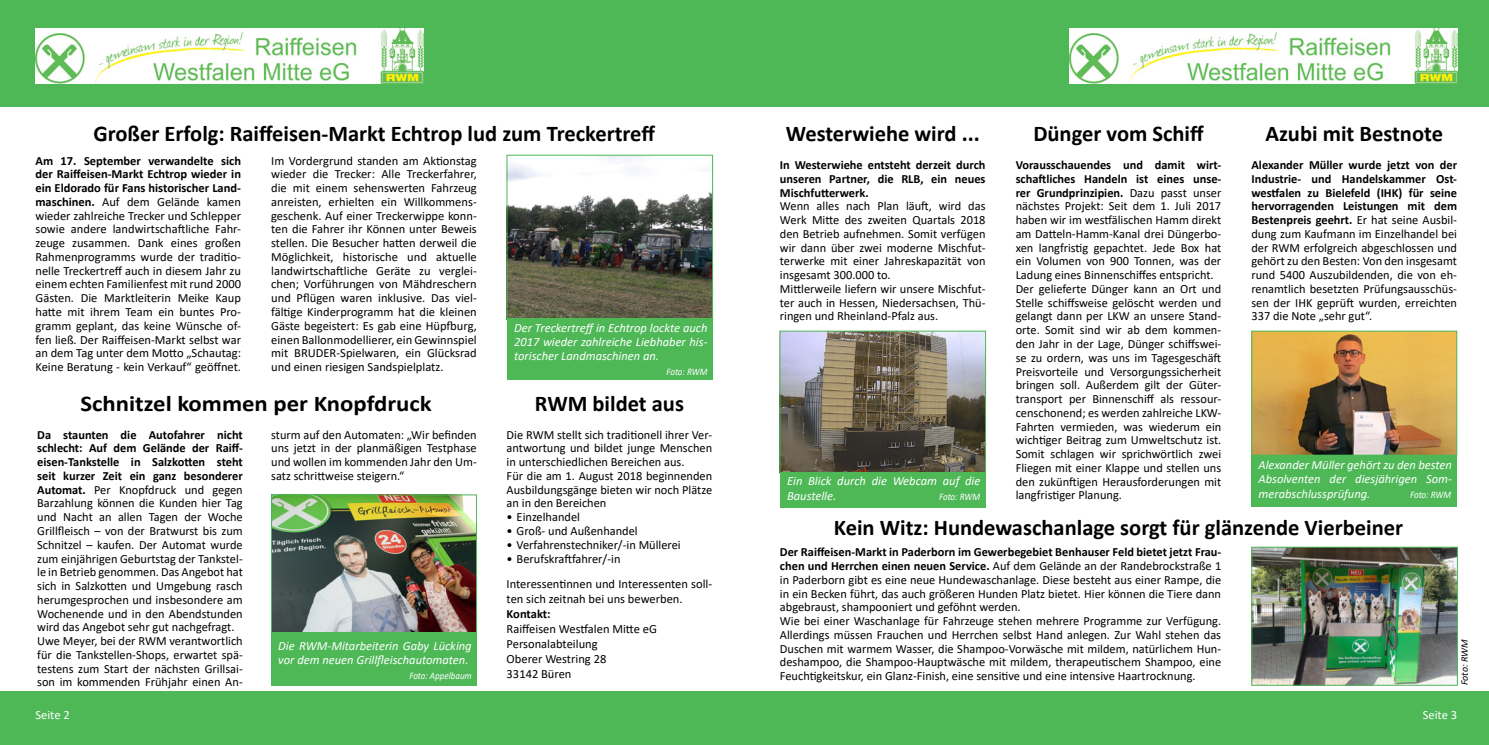
<style>
.page{position:relative;width:1489px;height:745px;background:#fff}
.page>*{position:absolute;margin:0;border:0;box-sizing:border-box;transform-origin:0 0}
.t1{font:700 22.5px "Calibri";color:#000}
.t2{font:700 22.5px "Calibri";color:#000;scale:1.1 1}
.Aufzählung{font:12.5px/13.8px "Calibri";color:#000;text-align:justify}
.t3{font:italic 12.5px/13.8px "Calibri";color:#fff}
.t4{font:700 12.5px/13.8px "Calibri";color:#000;text-align:justify}
.t5{font:12.5px "Calibri";color:#fff}
.t6{font:italic 10px "Calibri";color:#fff;scale:.9 1}
.t7{font:italic 10px "Calibri";color:#000}
.s1{font-weight:700}
</style>
<div class="page">
<div style="left:0;top:0;width:1488px;height:106px;background:#4eb857"></div>
<div style="left:0;top:691px;width:1488px;height:53px;background:#4eb857"></div>
<img style="left:508px;top:157px;width:203px;height:161px">
<div style="left:506px;top:155px;width:207px;height:165px;border:1px solid #4eb857"></div>
<div style="left:507px;top:318px;width:205px;height:61px;background:#4eb857"></div>
<img style="left:1069px;top:28px;width:387px;height:55px">
<img style="left:35px;top:28px;width:388px;height:55px">
<img style="left:781px;top:332px;width:202px;height:139px">
<div style="left:779px;top:330px;width:206px;height:143px;border:1px solid #4eb857"></div>
<div style="left:780px;top:471px;width:205px;height:36px;background:#4eb857"></div>
<img style="left:1253px;top:332px;width:201px;height:121px">
<div style="left:1251px;top:330px;width:205px;height:125px;border:1px solid #4eb857"></div>
<div style="left:1251px;top:455px;width:205px;height:52px;background:#4eb857"></div>
<img style="left:273px;top:496px;width:202px;height:134px">
<div style="left:271px;top:494px;width:206px;height:138px;border:1px solid #4eb857"></div>
<div style="left:271px;top:632px;width:206px;height:53px;background:#4eb857"></div>
<img style="left:1253px;top:548px;width:202px;height:135px">
<div style="left:1251px;top:546px;width:206px;height:139px;border:1px solid #4eb857"></div>
<p class="t1" style="left:93px;top:118px;width:563px">Großer Erfolg: Raiffeisen-Markt Echtrop lud zum Treckertreff</p>
<p class="t1" style="left:1033px;top:118px;width:172px">Dünger vom Schiff</p>
<p class="Aufzählung" style="left:1015px;top:157px;width:207px"><span class="s1">Vorausschauendes und damit wirt&shy;schaftliches Handeln ist eines unse&shy;rer Grundprinzipien.</span> Dazu passt unser nächstes Projekt: Seit dem 1. Juli 2017 haben wir im westfälischen Hamm direkt am Datteln-Hamm-Kanal drei Düngerbo&shy;xen langfristig gepachtet. Jede Box hat ein Volumen von 900 Tonnen, was der Ladung eines Binnenschiffes entspricht.</p>
<p class="Aufzählung" style="left:1015px;top:281px;width:207px">Der gelieferte Dünger kann an Ort und Stelle schiffsweise gelöscht werden und gelangt dann per LKW an unsere Stand&shy;orte. Somit sind wir ab dem kommen&shy;den Jahr in der Lage, Dünger schiffswei&shy;se zu ordern, was uns im Tagesgeschäft Preisvorteile und Versorgungssicherheit bringen soll. Außerdem gilt der Güter&shy;transport per Binnenschiff als ressour&shy;censchonend; es werden zahlreiche LKW-Fahrten vermieden, was wiederum ein wichtiger Beitrag zum Umweltschutz ist.<br>Somit schlagen wir sprichwörtlich zwei Fliegen mit einer Klappe und stellen uns den zukünftigen Herausforderungen mit langfristiger Planung.</p>
<p class="t1" style="left:785px;top:118px;width:195px">Westerwiehe wird ...</p>
<p class="t4" style="left:780px;top:158px;width:207px">In Westerwiehe entsteht derzeit durch unseren Partner, die RLB, ein neues Mischfutterwerk.</p>
<p class="Aufzählung" style="left:780px;top:199px;width:207px">Wenn alles nach Plan läuft, wird das Werk Mitte des zweiten Quartals 2018 den Betrieb aufnehmen. Somit verfügen wir dann über zwei moderne Mischfut&shy;terwerke mit einer Jahreskapazität von insgesamt 300.000 to.</p>
<p class="Aufzählung" style="left:780px;top:281px;width:207px">Mittlerweile liefern wir unsere Mischfut&shy;ter auch in Hessen, Niedersachsen, Thü&shy;ringen und Rheinland-Pfalz aus.</p>
<p class="t1" style="left:1265px;top:118px;width:179px">Azubi mit Bestnote</p>
<p class="Aufzählung" style="left:1251px;top:157px;width:207px"><span class="s1">Alexander Müller wurde jetzt von der Industrie- und Handelskammer Ost&shy;westfalen zu Bielefeld (IHK) für seine hervorragenden Leistungen mit dem Bestenpreis geehrt.</span> Er hat seine Ausbil&shy;dung zum Kaufmann im Einzelhandel bei der RWM erfolgreich abgeschlossen und gehört zu den Besten: Von den insgesamt rund 5400 Auszubildenden, die von eh&shy;renamtlich besetzten Prüfungsausschüs&shy;sen der IHK geprüft wurden, erreichten 337 die Note „sehr gut“.</p>
<p class="Aufzählung" style="left:35px;top:153px;width:207px"><span class="s1">Am 17. September verwandelte sich der Raiffeisen-Markt Echtrop wieder in ein Eldorado für Fans historischer Land&shy;maschinen.</span> Auf dem Gelände kamen wieder zahlreiche Trecker und Schlepper sowie andere landwirtschaftliche Fahr&shy;zeuge zusammen. Dank eines großen Rahmenprogramms wurde der traditio&shy;nelle Treckertreff auch in diesem Jahr zu einem echten Familienfest mit rund 2000<br>Gästen. Die Marktleiterin Meike Kaup hatte mit ihrem Team ein buntes Pro&shy;gramm geplant, das keine Wünsche of&shy;fen ließ. Der Raiffeisen-Markt selbst war an dem Tag unter dem Motto „Schautag:<br>Keine Beratung - kein Verkauf“ geöffnet.</p>
<p class="Aufzählung" style="left:271px;top:153px;width:207px">Im Vordergrund standen am Aktionstag wieder die Trecker: Alle Treckerfahrer, die mit einem sehenswerten Fahrzeug anreisten, erhielten ein Willkommens&shy;geschenk. Auf einer Treckerwippe konn&shy;ten die Fahrer ihr Können unter Beweis stellen. Die Besucher hatten derweil die Möglichkeit, historische und aktuelle landwirtschaftliche Geräte zu verglei&shy;chen; Vorführungen von Mähdreschern und Pflügen waren inklusive. Das viel&shy;fältige Kinderprogramm hat die kleinen Gäste begeistert: Es gab eine Hüpfburg, einen Ballonmodellierer, ein Gewinnspiel mit BRUDER-Spielwaren, ein Glücksrad und einen riesigen Sandspielplatz.</p>
<p class="t3" style="left:514px;top:320px;width:195px;text-align:justify">Der Treckertreff in Echtrop lockte auch 2017 wieder zahlreiche Liebhaber his&shy;torischer Landmaschinen an.</p>
<p class="t6" style="left:666px;top:364px;width:47px">Foto: RWM</p>
<p class="t2" style="left:81px;top:387px;width:321px">Schnitzel kommen per Knopfdruck</p>
<p class="Aufzählung" style="left:37px;top:427px;width:207px"><span class="s1">Da staunten die Autofahrer nicht schlecht: Auf dem Gelände der Raiff&shy;eisen-Tankstelle in Salzkotten steht seit kurzer Zeit ein ganz besonderer Automat.</span> Per Knopfdruck und gegen Barzahlung können die Kunden hier Tag und Nacht an allen Tagen der Woche Grillfleisch – von der Bratwurst bis zum Schnitzel – kaufen. Der Automat wurde zum einjährigen Geburtstag der Tankstel&shy;le in Betrieb genommen. Das Angebot hat sich in Salzkotten und Umgebung rasch herumgesprochen und insbesondere am Wochenende und in den Abendstunden wird das Angebot sehr gut nachgefragt.</p>
<p class="Aufzählung" style="left:37px;top:633px;width:207px">Uwe Meyer, bei der RWM verantwortlich für die Tankstellen-Shops, erwartet spä&shy;testens zum Start der nächsten Grillsai&shy;son im kommenden Frühjahr einen An-</p>
<p class="t3" style="left:278px;top:638px;width:195px">Die RWM-Mitarbeiterin Gaby Lücking vor dem neuen Grillfleischautomaten.</p>
<p class="t1" style="left:535px;top:387px;width:151px">RWM bildet aus</p>
<p class="Aufzählung" style="left:506px;top:427px;width:207px">Die RWM stellt sich traditionell ihrer Ver&shy;antwortung und bildet junge Menschen in unterschiedlichen Bereichen aus.</p>
<p class="Aufzählung" style="left:506px;top:468px;width:207px">Für die am 1. August 2018 beginnenden Ausbildungsgänge bieten wir noch Plätze an in den Bereichen</p>
<p class="Aufzählung" style="left:506px;top:509px;width:75px">• Einzelhandel</p>
<p class="Aufzählung" style="left:506px;top:523px;width:133px">• Groß- und Außenhandel</p>
<p class="Aufzählung" style="left:506px;top:537px;width:176px">• Verfahrenstechniker/-in Müllerei</p>
<p class="Aufzählung" style="left:506px;top:551px;width:115px">• Berufskraftfahrer/-in</p>
<p class="Aufzählung" style="left:506px;top:575px;width:207px;line-height:15px">Interessentinnen und Interessenten soll&shy;ten sich zeitnah bei uns bewerben.</p>
<p class="t4" style="left:506px;top:606px;width:46px">Kontakt:</p>
<p class="Aufzählung" style="left:506px;top:621px;width:152px">Raiffeisen Westfalen Mitte eG</p>
<p class="Aufzählung" style="left:506px;top:636px;width:92px">Personalabteilung</p>
<p class="Aufzählung" style="left:506px;top:651px;width:101px">Oberer Westring 28</p>
<p class="Aufzählung" style="left:506px;top:666px;width:66px">33142 Büren</p>
<p class="Aufzählung" style="left:271px;top:427px;width:207px">sturm auf den Automaten: „Wir befinden uns jetzt in der planmäßigen Testphase und wollen im kommenden Jahr den Um&shy;satz schrittweise steigern.“</p>
<p class="t3" style="left:1258px;top:457px;width:195px">Alexander Müller gehört zu den besten<br>Absolventen der diesjährigen Som-</p>
<p class="t3" style="left:1258px;top:486px;width:113px">merabschlussprüfung.</p>
<p class="t6" style="left:1409px;top:487px;width:47px">Foto: RWM</p>
<p class="t1" style="left:833px;top:511px;width:570px">Kein Witz: Hundewaschanlage sorgt für glänzende Vierbeiner</p>
<p class="Aufzählung" style="left:780px;top:544px;width:443px"><span class="s1">Der Raiffeisen-Markt in Paderborn im Gewerbegebiet Benhauser Feld bietet jetzt Frau&shy;chen und Herrchen einen neuen Service.</span> Auf dem Gelände an der Randebrockstraße 1 in Paderborn gibt es eine neue Hundewaschanlage. Diese besteht aus einer Rampe, die in ein Becken führt, das auch größeren Hunden Platz bietet. Hier können die Tiere dann abgebraust, shampooniert und geföhnt werden.</p>
<p class="Aufzählung" style="left:780px;top:613px;width:443px">Wie bei einer Waschanlage für Fahrzeuge stehen mehrere Programme zur Verfügung.<br>Allerdings müssen Frauchen und Herrchen selbst Hand anlegen. Zur Wahl stehen das Duschen mit warmem Wasser, die Shampoo-Vorwäsche mit mildem, natürlichem Hun&shy;deshampoo, die Shampoo-Hauptwäsche mit mildem, therapeutischem Shampoo, eine Feuchtigkeitskur, ein Glanz-Finish, eine sensitive und eine intensive Haartrocknung.</p>
<p class="t3" style="left:787px;top:473px;width:195px;line-height:15px">Ein Blick durch die Webcam auf die<br>Baustelle.</p>
<p class="t6" style="left:939px;top:490px;width:47px">Foto: RWM</p>
<p class="t7" style="left:1457px;top:684px;width:47px;rotate:-90deg">Foto: RWM</p>
<p class="t6" style="left:409px;top:668px;width:71px">Foto: Appelbaum</p>
<p class="t5" style="left:35px;top:705px;width:36px">Seite 2</p>
<p class="t5" style="left:1422px;top:705px;width:36px">Seite 3</p>
</div>
